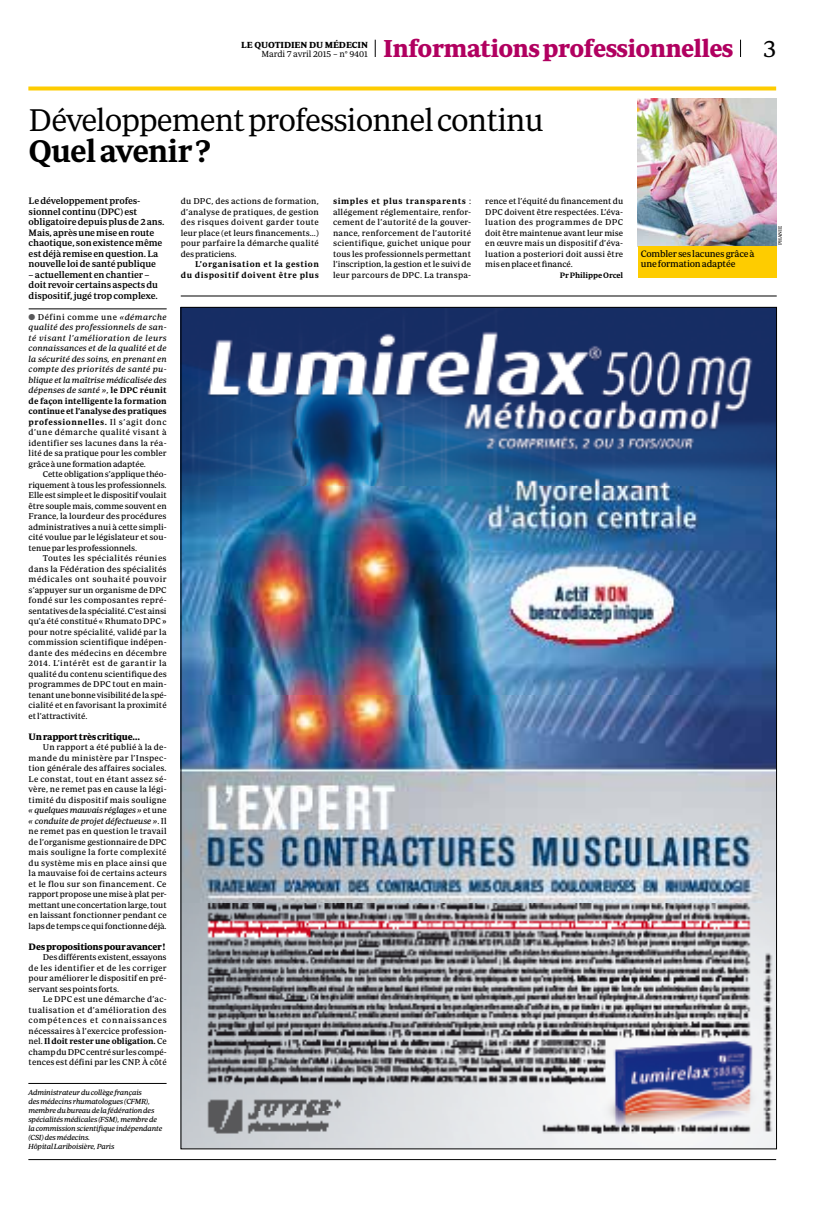
<style>
.page{position:relative;width:823px;height:1219px;background:#fff}
.page>*{position:absolute;margin:0;border:0;box-sizing:border-box;transform-origin:0 0}
.t1{font:32px "Periodico Text Lg";letter-spacing:-.03em;color:#000}
.t2{font:600 32px "Periodico Text";letter-spacing:-.03em;color:#000}
.t3{font:700 25px "Periodico Text";letter-spacing:-.03em;color:#b10060}
.t4{font:500 9.5px/10.5px "Periodico Text";letter-spacing:-.01em;color:#000}
.t5{font:700 9.5px "Periodico Text";letter-spacing:-.03em;color:#000}
.t6{font:9.5px/10.5px "Periodico Text";letter-spacing:-.02em;color:#000}
.t7{font:9px "Periodico Text Lg";letter-spacing:-.01em;color:#000}
.t8{font:700 9px "Periodico Text";letter-spacing:-.01em;color:#000}
.t9{font:8.6px/10.5px "Periodico Text";color:#000;text-align:justify}
.t10{font:italic 8.6px/10.5px "Periodico Text";color:#000;text-align:justify}
.t11{font:600 8.6px/10.5px "Periodico Text";letter-spacing:.055em;color:#000;text-align:right}
.t12{font:600 8px "Periodico Text";letter-spacing:-.01em;color:#000}
.t13{font:italic 7.5px/9px "Periodico Text";letter-spacing:-.01em;color:#000}
.t14{font:5px "Periodico Text";letter-spacing:-.01em;color:#000}
.s1{font-family:"Periodico Text Lg";font-weight:400;color:#000}
.s2{color:#58585a}
.s3{font-style:normal}
.s4{font-weight:600;font-style:normal}
.s5{font-style:italic}
.s6{font-weight:600}
</style>
<div class="page">
<svg style="left:740px;top:40px;width:1px;height:17px"></svg>
<svg style="left:375px;top:40px;width:1px;height:17px"></svg>
<hr style="left:28px;top:1159px;width:747px;height:1px;background:#000">
<svg style="left:28px;top:87px;width:747px;height:4px;background:#fed21f"></svg>
<hr style="left:29px;top:309px;width:137px;height:1px;background:#000">
<img style="left:637px;top:99px;width:138px;height:147px">
<div style="left:637px;top:246px;width:138px;height:32px;background:#fecc00"></div>
<hr style="left:28px;top:1083px;width:138px;height:1px;background:#000">
<img style="left:183px;top:309px;width:591px;height:838px">
<hr style="left:181px;top:296px;width:595px;height:1px;background:#000">
<p class="t8" style="left:241px;top:40px;width:128px">LE QUOTIDIEN DU MÉDECIN</p>
<p class="t7" style="left:261px;top:49px;width:108px">Mardi 7 avril 2015 – n° 9401</p>
<h2 class="t3" style="left:383px;top:34px;width:394px">Informations professionnelles <span class="s1">3</span></h2>
<h1 class="t1" style="left:28px;top:102px;width:516px">Développement professionnel continu</h1>
<h1 class="t2" style="left:28px;top:133px;width:184px">Quel avenir?</h1>
<p class="t4" style="left:29px;top:195px;width:137px">Le développement profes&shy;sionnel continu (DPC) est obligatoire depuis plus de 2 ans.<br>Mais, après une mise en route chaotique, son existence même est déjà remise en question. La nouvelle loi de santé publique</p>
<p class="t4" style="left:29px;top:269px;width:131px">– actuellement en chantier – doit revoir certains aspects du dispositif, jugé trop complexe.</p>
<p class="t10" style="left:29px;top:311px;width:139px"><span class="s2">●</span> <span class="s3">Défini comme une</span> «démarche qualité des professionnels de san&shy;té visant l’amélioration de leurs connaissances et de la qualité et de la sécurité des soins, en prenant en compte des priorités de santé pu&shy;blique et la maîtrise médicalisée des dépenses de santé »<span class="s3">,</span> <span class="s4">le DPC réunit de façon intelligente la formation continue et l’analyse des pratiques professionnelles.</span> <span class="s3">Il s’agit donc d’une démarche qualité visant à identifier ses lacunes dans la réa&shy;lité de sa pratique pour les combler grâce à une formation adaptée.</span></p>
<p class="t9" style="left:29px;top:469px;width:139px;text-indent:14px">Cette obligation s’applique théo&shy;riquement à tous les professionnels.<br>Elle est simple et le dispositif voulait être souple mais, comme souvent en France, la lourdeur des procédures administratives a nui à cette simpli&shy;cité voulue par le législateur et sou&shy;tenue par les professionnels.</p>
<p class="t9" style="left:29px;top:553px;width:139px;text-indent:14px">Toutes les spécialités réunies dans la Fédération des spécialités médicales ont souhaité pouvoir s’appuyer sur un organisme de DPC fondé sur les composantes repré&shy;sentatives de la spécialité. C’est ainsi qu’a été constitué « Rhumato DPC » pour notre spécialité, validé par la commission scientifique indépen&shy;dante des médecins en décembre 2014. L’intérêt est de garantir la qualité du contenu scientifique des programmes de DPC tout en main&shy;tenant une bonne visibilité de la spé&shy;cialité et en favorisant la proximité et l’attractivité.</p>
<p class="t5" style="left:29px;top:731px;width:113px">Un rapport très critique…</p>
<p class="t9" style="left:29px;top:742px;width:139px;text-indent:14px">Un rapport a été publié à la de&shy;mande du ministère par l’Inspec&shy;tion générale des affaires sociales.<br>Le constat, tout en étant assez sé&shy;vère, ne remet pas en cause la légi&shy;timité du dispositif mais souligne <span class="s5">« quelques mauvais réglages »</span> et une <span class="s5">« conduite de projet défectueuse »</span>. Il ne remet pas en question le travail de l’organisme gestionnaire de DPC mais souligne la forte complexité du système mis en place ainsi que la mauvaise foi de certains acteurs et le flou sur son financement. Ce rapport propose une mise à plat per&shy;mettant une concertation large, tout en laissant fonctionner pendant ce laps de temps ce qui fonctionne déjà.</p>
<p class="t5" style="left:29px;top:941px;width:138px">Des propositions pour avancer!</p>
<p class="t9" style="left:29px;top:952px;width:139px;text-indent:14px">Des différents existent, essayons de les identifier et de les corriger pour améliorer le dispositif en pré&shy;servant ses points forts.</p>
<p class="t9" style="left:29px;top:994px;width:139px;text-indent:14px">Le DPC est une démarche d’ac&shy;tualisation et d’amélioration des compétences et connaissances nécessaires à l’exercice profession&shy;nel. <span class="s6">Il doit rester une obligation.</span> Ce champ du DPC centré sur les compé&shy;tences est défini par les CNP. À côté</p>
<p class="t13" style="left:28px;top:1088px;width:135px">Administrateur du collège français<br>des médecins rhumatologues (CFMR), membre du bureau de la fédération des spécialités médicales (FSM), membre de la commission scientifique indépendante (CSI) des médecins.<br>Hôpital Lariboisière, Paris</p>
<p class="t9" style="left:181px;top:196px;width:139px">du DPC, des actions de formation, d’analyse de pratiques, de gestion des risques doivent garder toute leur place (et leurs financements…) pour parfaire la démarche qualité des praticiens.</p>
<p class="t11" style="left:181px;top:259px;width:139px">L’organisation et la gestion<br>du dispositif doivent être plus</p>
<p class="t9" style="left:333px;top:196px;width:139px"><span class="s6">simples et plus transparents</span> : allégement réglementaire, renfor&shy;cement de l’autorité de la gouver&shy;nance, renforcement de l’autorité scientifique, guichet unique pour tous les professionnels permettant l’inscription, la gestion et le suivi de leur parcours de DPC. La transpa-</p>
<p class="t9" style="left:485px;top:196px;width:139px">rence et l’équité du financement du DPC doivent être respectées. L’éva&shy;luation des programmes de DPC doit être maintenue avant leur mise en œuvre mais un dispositif d’éva&shy;luation a posteriori doit aussi être mis en place et financé.</p>
<p class="t12" style="left:559px;top:270px;width:65px">Pr Philippe Orcel</p>
<p class="t6" style="left:640px;top:248px;width:115px">Combler ses lacunes grâce à une formation adaptée</p>
<p class="t14" style="left:776px;top:245px;width:21px;rotate:-90deg">PHANIE</p>
</div>
